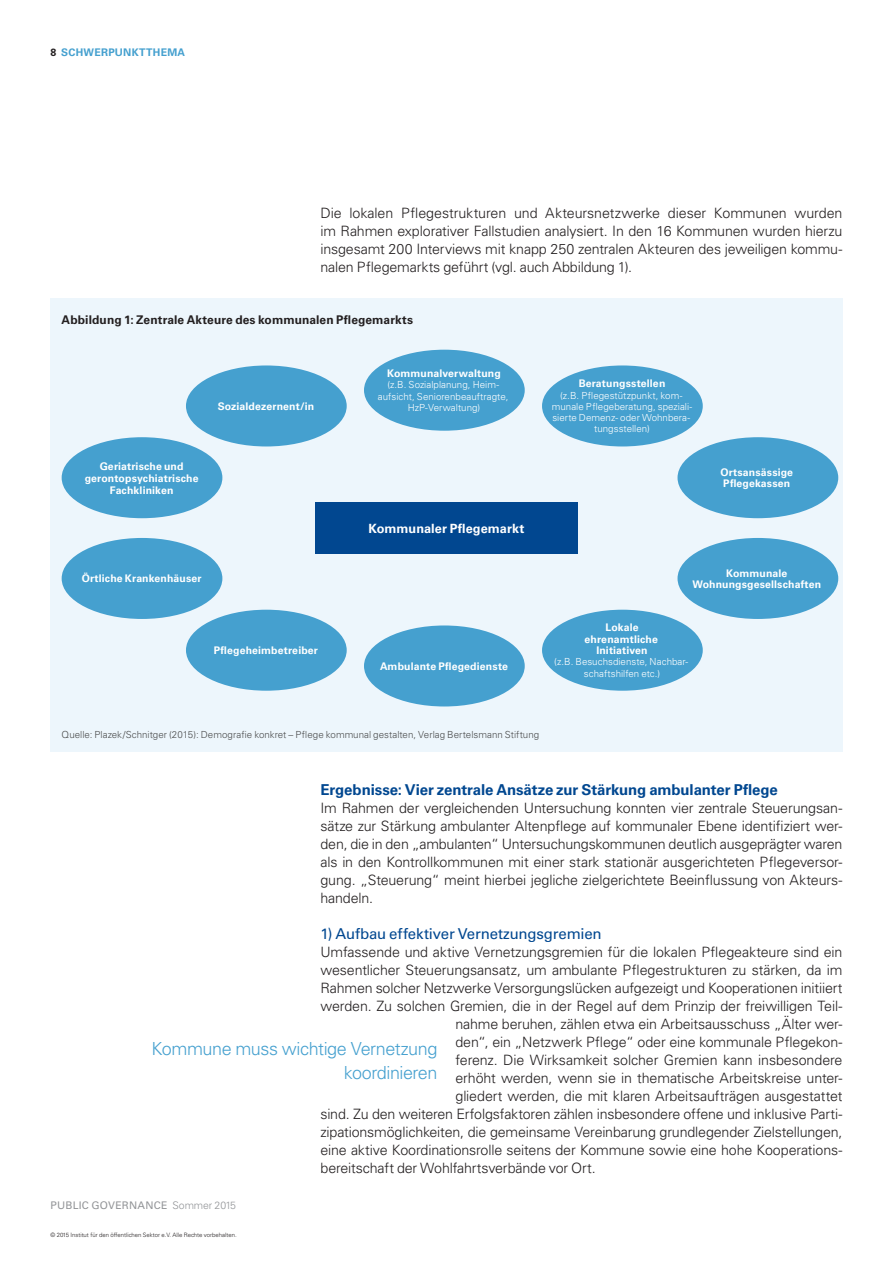
<style>
.page{position:relative;width:893px;height:1263px;background:#fff}
.page>*{position:absolute;margin:0;border:0;box-sizing:border-box;transform-origin:0 0}
.t1{font:300 18px/24px "Univers LT Std";letter-spacing:-.025em;color:#45a0cf;text-align:right}
.t2{font:700 15px "Univers LT Std";letter-spacing:-.01em;color:#014790}
.t3{font:15px "Univers LT Std";letter-spacing:-.01em;color:#014790}
.t4{font:300 14.25px/18px "Univers LT Std";letter-spacing:-.01em;color:#231f20;text-align:justify}
.t5{font:700 12.75px "Univers LT Std";color:#fff}
.t6{font:700 12px "Univers LT Std";letter-spacing:.005em;color:#231f20}
.t7{font:700 10.5px/11.2px "Univers LT Std";letter-spacing:.01em;color:#fff;text-align:center}
.t8{font:10.5px "Univers LT Std";letter-spacing:.02em;color:#939598}
.t9{font:700 10.5px "Univers LT Std";letter-spacing:.03em;color:#45a0cf}
.t10{font:300 9.75px/11.2px "Univers LT Std";color:#fff;text-align:center}
.t11{font:300 9.75px "Univers LT Std";color:#4b4c4d}
.t12{font:300 6px "Univers";color:#231f20}
.s1{color:#231f20}
.s2{font-weight:300}
</style>
<div class="page">
<div style="left:50px;top:298px;width:792px;height:453px;background:#edf6fc"></div>
<div style="left:364px;top:350px;width:161px;height:81px;background:#45a0cf;border-radius:50%"></div>
<div style="left:364px;top:625px;width:161px;height:81px;background:#45a0cf;border-radius:50%"></div>
<div style="left:186px;top:365px;width:161px;height:81px;background:#45a0cf;border-radius:50%"></div>
<div style="left:542px;top:365px;width:161px;height:81px;background:#45a0cf;border-radius:50%"></div>
<div style="left:542px;top:610px;width:161px;height:81px;background:#45a0cf;border-radius:50%"></div>
<div style="left:186px;top:610px;width:161px;height:81px;background:#45a0cf;border-radius:50%"></div>
<div style="left:62px;top:437px;width:160px;height:81px;background:#45a0cf;border-radius:50%"></div>
<div style="left:677px;top:538px;width:161px;height:81px;background:#45a0cf;border-radius:50%"></div>
<div style="left:62px;top:538px;width:160px;height:81px;background:#45a0cf;border-radius:50%"></div>
<div style="left:677px;top:437px;width:161px;height:81px;background:#45a0cf;border-radius:50%"></div>
<div style="left:315px;top:502px;width:263px;height:52px;background:#014790"></div>
<p class="t9" style="left:50px;top:47px;width:136px"><span class="s1">8</span> SCHWERPUNKTTHEMA</p>
<p class="t4" style="left:320px;top:204px;width:524px">Die lokalen Pflegestrukturen und Akteurs netzwerke dieser Kommunen wurden im Rahmen explorativer Fallstudien analysiert. In den 16 Kommunen wurden hier zu insgesamt 200 Interviews mit knapp 250 zentralen Akteuren des jeweiligen kommu&shy;nalen Pflegemarkts geführt (vgl. auch Abbildung 1).</p>
<p class="t6" style="left:62px;top:313px;width:353px">Abbildung 1: Zentrale Akteure des kommunalen Pflegemarkts</p>
<p class="t7" style="left:218px;top:400px;width:98px">Sozialdezernent/in</p>
<p class="t7" style="left:85px;top:460px;width:115px;line-height:12px">Geriatrische und gerontopsychiatrische<br>Fachkliniken</p>
<p class="t7" style="left:82px;top:573px;width:121px">Örtliche Krankenhäuser</p>
<p class="t7" style="left:214px;top:645px;width:106px">Pflegeheimbetreiber</p>
<p class="t7" style="left:387px;top:368px;width:115px">Kommunalverwaltung</p>
<p class="t10" style="left:378px;top:379px;width:132px">(z.B. Sozialplanung, Heim&shy;aufsicht, Senioren beauftragte,<br>HzP-Verwaltung)</p>
<p class="t5" style="left:368px;top:521px;width:158px">Kommunaler Pflegemarkt</p>
<p class="t7" style="left:380px;top:660px;width:129px">Ambulante Pflegedienste</p>
<p class="t7" style="left:579px;top:378px;width:88px">Beratungsstellen</p>
<p class="t10" style="left:552px;top:389px;width:142px">(z.B. Pflegestützpunkt, kom&shy;munale Pflege bera tung, speziali&shy;sierte Demenz- oder Wohnbera&shy;tungsstellen)</p>
<p class="t7" style="left:720px;top:467px;width:74px;text-align:left">Ortsansässige<br>Pflegekassen</p>
<p class="t7" style="left:692px;top:567px;width:130px">Kommunale<br>Wohnungsgesellschaften</p>
<p class="t7" style="left:585px;top:622px;width:75px">Lokale ehrenamtliche<br>Initiativen</p>
<p class="t10" style="left:554px;top:656px;width:136px">(z.B. Besuchsdienste, Nachbar&shy;schaftshilfen etc.)</p>
<p class="t11" style="left:62px;top:728px;width:479px">Quelle: Plazek/Schnitger (2015): Demografie konkret – Pflege kommunal gestalten, Verlag Bertelsmann Stiftung</p>
<p class="t2" style="left:320px;top:780px;width:459px">Ergebnisse: Vier zentrale Ansätze zur Stärkung ambulanter Pflege</p>
<p class="t4" style="left:320px;top:798px;width:524px">Im Rahmen der vergleichenden Untersuchung konnten vier zentrale Steuerungsan&shy;sätze zur Stärkung ambulanter Altenpflege auf kommunaler Ebene identifiziert wer&shy;den, die in den „ambulan ten“ Untersuchungskommunen deutlich ausgeprägter waren als in den Kontrollkommunen mit einer stark stationär ausgerichteten Pflegeversor&shy;gung. „Steuerung“ meint hierbei jegliche zielgerichtete Beeinflussung von Akteurs&shy;handeln.</p>
<p class="t3" style="left:320px;top:924px;width:283px">1) Aufbau effektiver Vernetzungs gremien</p>
<p class="t4" style="left:320px;top:942px;width:523px">Umfassende und aktive Vernetzungsgremien für die lokalen Pflegeakteure sind ein</p>
<p class="t4" style="left:320px;top:960px;width:524px">wesentlicher Steuerungsansatz, um ambulante Pflegestrukturen zu stärken, da im</p>
<p class="t4" style="left:320px;top:978px;width:523px">Rahmen solcher Netzwerke Versorgungslücken aufgezeigt und Kooperationen initiiert</p>
<p class="t4" style="left:320px;top:996px;width:523px">werden. Zu solchen Gremien, die in der Regel auf dem Prinzip der freiwilligen Teil-</p>
<p class="t4" style="left:455px;top:1014px;width:389px">nahme beruhen, zählen etwa ein Arbeitsausschuss „Älter wer-</p>
<p class="t4" style="left:455px;top:1032px;width:389px">den“, ein „Netzwerk Pflege“ oder eine kommunale Pflegekon-</p>
<p class="t4" style="left:455px;top:1050px;width:388px">ferenz. Die Wirksamkeit solcher Gremien kann insbesondere</p>
<p class="t4" style="left:455px;top:1068px;width:389px">erhöht werden, wenn sie in thematische Arbeitskreise unter-</p>
<p class="t4" style="left:455px;top:1086px;width:388px">gliedert werden, die mit klaren Arbeitsaufträgen ausgestattet</p>
<p class="t4" style="left:320px;top:1104px;width:524px">sind. Zu den weiteren Erfolgsfaktoren zählen insbesondere offene und inklusive Parti-</p>
<p class="t4" style="left:320px;top:1122px;width:523px">zipationsmöglichkeiten, die gemeinsame Vereinbarung grundlegender Zielstellungen,</p>
<p class="t4" style="left:320px;top:1140px;width:523px">eine aktive Koordina tionsrolle seitens der Kommune sowie eine hohe Kooperations-</p>
<p class="t4" style="left:320px;top:1158px;width:277px">bereitschaft der Wohlfahrtsverbände vor Ort.</p>
<p class="t1" style="left:151px;top:1036px;width:287px">Kommune muss wichtige Vernetzung koordinieren</p>
<p class="t8" style="left:50px;top:1199px;width:187px">PUBLIC GOVERNANCE <span class="s2">Sommer 2015</span></p>
<p class="t12" style="left:50px;top:1231px;width:188px">© 2015 Institut für den öffentlichen Sektor e.V. Alle Rechte vorbehalten.</p>
</div>
